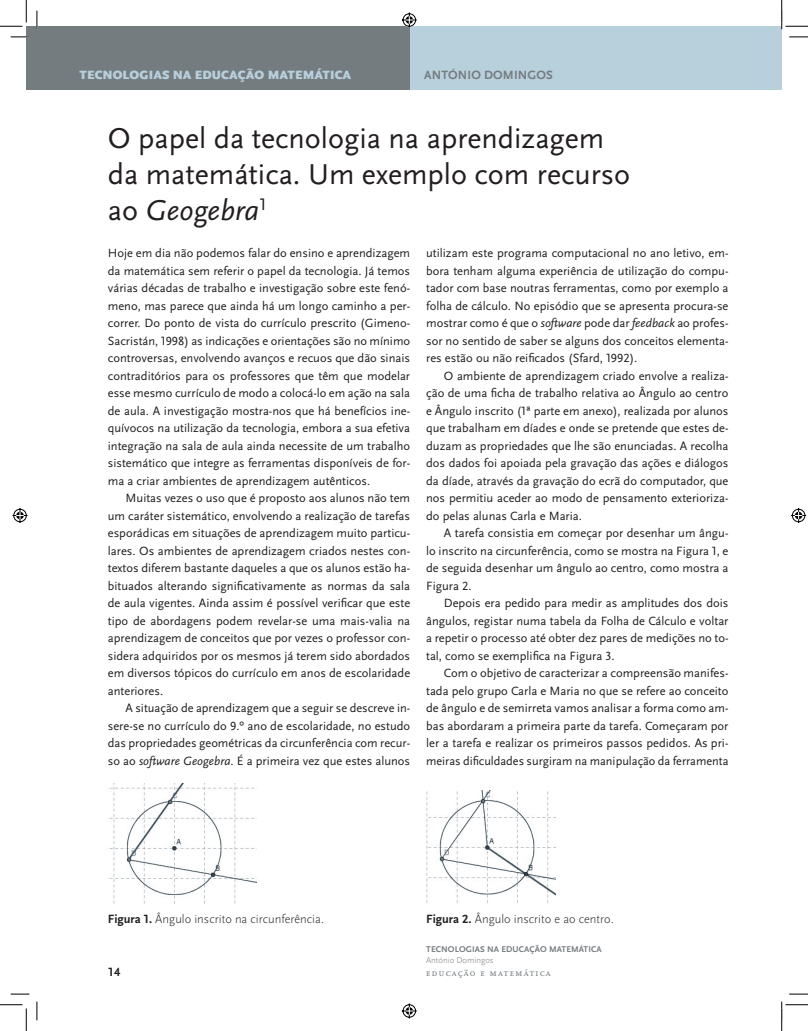
<style>
.page{position:relative;width:808px;height:1031px;background:#fff}
.page>*{position:absolute;margin:0;border:0;box-sizing:border-box;transform-origin:0 0}
.t1{font:30px/36px "Scala Sans Pro";color:#231f20}
.t2{font:12.5px/17.5px "Scala Sans Pro";color:#231f20;text-align:justify}
.t3{font:300 12.5px "Scala Sans Pro";color:#231f20}
.t4{font:900 12.5px "Scala Sans Pro";letter-spacing:.01em;color:#b8cfdc}
.t5{font:700 12.5px "Scala Sans Pro";letter-spacing:.01em;color:#757c80}
.t6{font:12.5px "Scala Sans Bold SC";color:#231f20}
.t7{font:10px "Scala Caps";letter-spacing:.1em;color:#757c80}
.t8{font:700 8.75px "Scala Sans Pro";letter-spacing:.01em;color:#757c80}
.t9{font:300 8.75px "Scala Sans Pro";color:#757c80}
.s1{font-style:italic}
.s2{font-weight:700}
</style>
<div class="page">
<div style="left:26px;top:26px;width:384px;height:64px;background:#757c80"></div>
<div style="left:410px;top:26px;width:371px;height:64px;background:#b8cfdc"></div>
<img style="left:109px;top:783px;width:148px;height:120px">
<img style="left:426px;top:790px;width:129px;height:113px">
<svg style="left:11px;top:36px;width:18px;height:2px"></svg>
<svg style="left:789px;top:36px;width:18px;height:2px"></svg>
<svg style="left:11px;top:993px;width:18px;height:1px"></svg>
<svg style="left:789px;top:993px;width:18px;height:1px"></svg>
<svg style="left:36px;top:11px;width:2px;height:18px"></svg>
<svg style="left:36px;top:1001px;width:2px;height:19px"></svg>
<svg style="left:0;top:0;width:27px;height:27px"></svg>
<svg style="left:0;top:1004px;width:27px;height:26px"></svg>
<svg style="left:781px;top:0;width:26px;height:29px"></svg>
<svg style="left:781px;top:1001px;width:26px;height:29px"></svg>
<svg style="left:401px;top:12px;width:16px;height:16px"></svg>
<svg style="left:401px;top:1003px;width:16px;height:16px"></svg>
<svg style="left:12px;top:508px;width:16px;height:15px"></svg>
<svg style="left:791px;top:508px;width:16px;height:15px"></svg>
<p class="t4" style="left:79px;top:70px;width:273px">TECNOLOGIAS NA EDUCAÇÃO MATEMÁTICA</p>
<p class="t5" style="left:424px;top:70px;width:130px">ANTÓNIO DOMINGOS</p>
<h1 class="t1" style="left:108px;top:122px;width:523px">O papel da tecnologia na aprendizagem da matemática. Um exemplo com recurso ao <span class="s1">Geogebra</span><sup>1</sup></h1>
<p class="t2" style="left:108px;top:245px;width:304px">Hoje em dia não podemos falar do ensino e aprendizagem da matemática sem referir o papel da tecnologia. Já temos várias décadas de trabalho e investigação sobre este fenó&shy;meno, mas parece que ainda há um longo caminho a per&shy;correr. Do ponto de vista do currículo prescrito (Gimeno-Sacristán, 1998) as indicações e orientações são no mínimo controversas, envolvendo avanços e recuos que dão sinais contraditórios para os professores que têm que modelar esse mesmo currículo de modo a colocá-lo em ação na sala de aula. A investigação mostra-nos que há benefícios ine&shy;quívocos na utilização da tecnologia, embora a sua efetiva integração na sala de aula ainda necessite de um trabalho sistemático que integre as ferramentas disponíveis de for&shy;ma a criar ambientes de aprendizagem autênticos.</p>
<p class="t2" style="left:108px;top:490px;width:304px;text-indent:18px">Muitas vezes o uso que é proposto aos alunos não tem um caráter sistemático, envolvendo a realização de tarefas esporádicas em situações de aprendizagem muito particu&shy;lares. Os ambientes de aprendizagem criados nestes con&shy;textos diferem bastante daqueles a que os alunos estão ha&shy;bituados alterando significativamente as normas da sala de aula vigentes. Ainda assim é possível verificar que este tipo de abordagens podem revelar-se uma mais-valia na aprendizagem de conceitos que por vezes o professor con&shy;sidera adquiridos por os mesmos já terem sido abordados em diversos tópicos do currículo em anos de escolaridade anteriores.</p>
<p class="t2" style="left:108px;top:700px;width:304px;text-indent:18px">A situação de aprendizagem que a seguir se descreve in&shy;sere-se no currículo do 9.º ano de escolaridade, no estudo das propriedades geométricas da circunferência com recur&shy;so ao <span class="s1">software Geogebra</span>. É a primeira vez que estes alunos</p>
<p class="t2" style="left:426px;top:245px;width:304px">utilizam este programa computacional no ano letivo, em&shy;bora tenham alguma experiência de utilização do compu&shy;tador com base noutras ferramentas, como por exemplo a folha de cálculo. No episódio que se apresenta procura-se mostrar como é que o <span class="s1">software</span> pode dar <span class="s1">feedback</span> ao profes&shy;sor no sentido de saber se alguns dos conceitos elementa&shy;res estão ou não reificados (Sfard, 1992).</p>
<p class="t2" style="left:426px;top:368px;width:304px;text-indent:18px">O ambiente de aprendizagem criado envolve a realiza&shy;ção de uma ficha de trabalho relativa ao Ângulo ao centro e Ângulo inscrito (1ª parte em anexo), realizada por alunos que trabalham em díades e onde se pretende que estes de&shy;duzam as propriedades que lhe são enunciadas. A recolha dos dados foi apoiada pela gravação das ações e diálogos da díade, através da gravação do ecrã do computador, que nos permitiu aceder ao modo de pensamento exterioriza&shy;do pelas alunas Carla e Maria.</p>
<p class="t2" style="left:426px;top:525px;width:304px;text-indent:18px">A tarefa consistia em começar por desenhar um ângu&shy;lo inscrito na circunferência, como se mostra na Figura 1, e de seguida desenhar um ângulo ao centro, como mostra a Figura 2.</p>
<p class="t2" style="left:426px;top:595px;width:304px;text-indent:18px">Depois era pedido para medir as amplitudes dos dois ângulos, registar numa tabela da Folha de Cálculo e voltar a repetir o processo até obter dez pares de medições no to&shy;tal, como se exemplifica na Figura 3.</p>
<p class="t2" style="left:426px;top:665px;width:304px;text-indent:18px">Com o objetivo de caracterizar a compreensão manifes&shy;tada pelo grupo Carla e Maria no que se refere ao conceito de ângulo e de semirreta vamos analisar a forma como am&shy;bas abordaram a primeira parte da tarefa. Começaram por ler a tarefa e realizar os primeiros passos pedidos. As pri&shy;meiras dificuldades surgiram na manipulação da ferramenta</p>
<p class="t3" style="left:108px;top:914px;width:217px"><span class="s2">Figura 1.</span> Ângulo inscrito na circunferência.</p>
<p class="t3" style="left:426px;top:914px;width:189px"><span class="s2">Figura 2.</span> Ângulo inscrito e ao centro.</p>
<p class="t8" style="left:426px;top:945px;width:177px">TECNOLOGIAS NA EDUCAÇÃO MATEMÁTICA</p>
<p class="t9" style="left:426px;top:956px;width:69px">António Domingos</p>
<p class="t6" style="left:108px;top:964px;width:14px">14</p>
<p class="t7" style="left:425px;top:967px;width:126px">educação e matemática</p>
</div>
